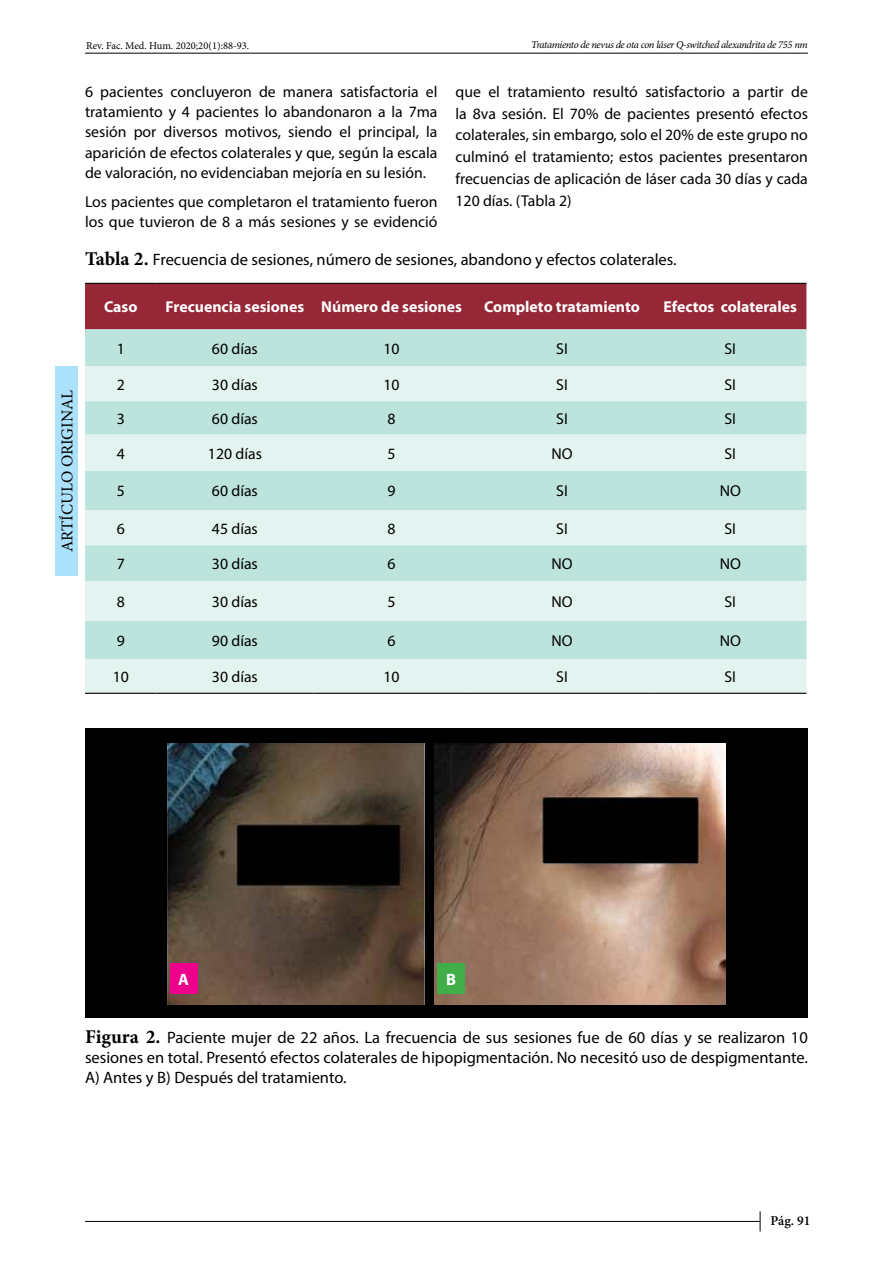
<style>
.page{position:relative;width:893px;height:1263px;background:#fff}
.page>*{position:absolute;margin:0;border:0;box-sizing:border-box;transform-origin:0 0}
.t1{font:16.5px/19.8px "Myriad Pro";color:#000;text-align:justify}
.t2{font:16.5px "Minion Pro";letter-spacing:-.005em;color:#000}
.t3{font:700 16.5px "Myriad Pro";color:#fff}
.t4{font:15.75px/20.2px "Myriad Pro";color:#000;text-align:justify}
.t5{font:700 15.75px "Myriad Pro";color:#fff}
.t6{font:600 13.5px "Minion Pro";color:#000}
.t7{font:italic 10.5px "Minion Pro";letter-spacing:-.035em;color:#000}
.t8{font:10.5px "Minion Pro";color:#000}
.s1{font-family:"Minion Pro";font-weight:700;font-size:19.5px}
</style>
<div class="page">
<div style="left:55px;top:366px;width:23px;height:209px;background:#abe1fa"></div>
<hr style="left:85px;top:53px;width:723px;height:1px;background:#000">
<svg style="left:760px;top:1211px;width:1px;height:20px"></svg>
<hr style="left:85px;top:1221px;width:675px;height:1px;background:#000">
<div style="left:85px;top:728px;width:723px;height:289px;background:#000"></div>
<div style="left:85px;top:284px;width:721px;height:45px;background:#962736"></div>
<div style="left:85px;top:329px;width:721px;height:37px;background:#bde3dd"></div>
<svg style="left:85px;top:366px;width:721px;height:327px;background:#d1ebe6"></svg>
<hr style="left:85px;top:283px;width:72px;height:1px;background:#000">
<hr style="left:157px;top:283px;width:156px;height:1px;background:#000">
<hr style="left:313px;top:283px;width:157px;height:1px;background:#000">
<hr style="left:470px;top:283px;width:184px;height:1px;background:#000">
<hr style="left:654px;top:283px;width:152px;height:1px;background:#000">
<hr style="left:85px;top:693px;width:72px;height:1px;background:#000">
<hr style="left:157px;top:693px;width:156px;height:1px;background:#000">
<hr style="left:313px;top:693px;width:157px;height:1px;background:#000">
<hr style="left:470px;top:693px;width:184px;height:1px;background:#000">
<hr style="left:654px;top:693px;width:152px;height:1px;background:#000">
<img style="left:168px;top:743px;width:257px;height:262px">
<img style="left:435px;top:743px;width:290px;height:262px">
<div style="left:170px;top:963px;width:27px;height:31px;background:#ec008c"></div>
<div style="left:437px;top:963px;width:27px;height:31px;background:#41ad49"></div>
<p class="t8" style="left:86px;top:38px;width:165px">Rev. Fac. Med. Hum. 2020;20(1):88-93.</p>
<p class="t7" style="left:531px;top:38px;width:278px">Tratamiento de nevus de ota con láser Q-switched alexandrita de 755 nm</p>
<p class="t2" style="left:56px;top:552px;width:163px;rotate:-90deg">ARTÍCULO ORIGINAL</p>
<p class="t4" style="left:85px;top:81px;width:354px">6 pacientes concluyeron de manera satisfactoria el tratamiento y 4 pacientes lo abandonaron a la 7ma sesión por diversos motivos, siendo el principal, la aparición de efectos colaterales y que, según la escala de valoración, no evidenciaban mejoría en su lesión.</p>
<p class="t4" style="left:85px;top:191px;width:354px">Los pacientes que completaron el tratamiento fueron los que tuvieron de 8 a más sesiones y se evidenció</p>
<p class="t4" style="left:455px;top:80px;width:354px;line-height:21.8px">que el tratamiento resultó satisfactorio a partir de la 8va sesión. El 70% de pacientes presentó efectos colaterales, sin embargo, solo el 20% de este grupo no culminó el tratamiento; estos pacientes presentaron frecuencias de aplicación de láser cada 30 días y cada 120 días. (Tabla 2)</p>
<p class="t1" style="left:85px;top:249px;width:593px"><span class="s1">Tabla 2.</span> Frecuencia de sesiones, número de sesiones, abandono y efectos colaterales.</p>
<p class="t5" style="left:104px;top:297px;width:35px">Caso</p>
<p class="t5" style="left:166px;top:297px;width:298px">Frecuencia sesiones Número de sesiones</p>
<p class="t5" style="left:484px;top:297px;width:157px">Completo tratamiento</p>
<p class="t5" style="left:664px;top:297px;width:135px">Efectos colaterales</p>
<p class="t4" style="left:117px;top:338px;width:10px">1</p>
<p class="t4" style="left:212px;top:338px;width:47px">60 días</p>
<p class="t4" style="left:384px;top:338px;width:18px">10</p>
<p class="t4" style="left:556px;top:338px;width:13px">SI</p>
<p class="t4" style="left:724px;top:338px;width:13px">SI</p>
<p class="t4" style="left:117px;top:374px;width:10px">2</p>
<p class="t4" style="left:212px;top:374px;width:47px">30 días</p>
<p class="t4" style="left:384px;top:374px;width:18px">10</p>
<p class="t4" style="left:556px;top:374px;width:13px">SI</p>
<p class="t4" style="left:724px;top:374px;width:13px">SI</p>
<p class="t4" style="left:117px;top:408px;width:10px">3</p>
<p class="t4" style="left:212px;top:408px;width:47px">60 días</p>
<p class="t4" style="left:388px;top:408px;width:10px">8</p>
<p class="t4" style="left:556px;top:408px;width:13px">SI</p>
<p class="t4" style="left:724px;top:408px;width:13px">SI</p>
<p class="t4" style="left:117px;top:443px;width:10px">4</p>
<p class="t4" style="left:208px;top:443px;width:55px">120 días</p>
<p class="t4" style="left:388px;top:443px;width:10px">5</p>
<p class="t4" style="left:551px;top:443px;width:23px">NO</p>
<p class="t4" style="left:724px;top:443px;width:13px">SI</p>
<p class="t4" style="left:117px;top:481px;width:10px">5</p>
<p class="t4" style="left:212px;top:481px;width:47px">60 días</p>
<p class="t4" style="left:388px;top:481px;width:10px">9</p>
<p class="t4" style="left:556px;top:481px;width:13px">SI</p>
<p class="t4" style="left:720px;top:481px;width:23px">NO</p>
<p class="t4" style="left:117px;top:518px;width:10px">6</p>
<p class="t4" style="left:212px;top:518px;width:47px">45 días</p>
<p class="t4" style="left:388px;top:518px;width:10px">8</p>
<p class="t4" style="left:556px;top:518px;width:13px">SI</p>
<p class="t4" style="left:724px;top:518px;width:13px">SI</p>
<p class="t4" style="left:117px;top:553px;width:10px">7</p>
<p class="t4" style="left:212px;top:553px;width:47px">30 días</p>
<p class="t4" style="left:388px;top:553px;width:10px">6</p>
<p class="t4" style="left:551px;top:553px;width:23px">NO</p>
<p class="t4" style="left:720px;top:553px;width:23px">NO</p>
<p class="t4" style="left:117px;top:591px;width:10px">8</p>
<p class="t4" style="left:212px;top:591px;width:47px">30 días</p>
<p class="t4" style="left:388px;top:591px;width:10px">5</p>
<p class="t4" style="left:551px;top:591px;width:23px">NO</p>
<p class="t4" style="left:724px;top:591px;width:13px">SI</p>
<p class="t4" style="left:117px;top:630px;width:10px">9</p>
<p class="t4" style="left:212px;top:630px;width:47px">90 días</p>
<p class="t4" style="left:388px;top:630px;width:10px">6</p>
<p class="t4" style="left:551px;top:630px;width:23px">NO</p>
<p class="t4" style="left:720px;top:630px;width:23px">NO</p>
<p class="t4" style="left:113px;top:666px;width:18px">10</p>
<p class="t4" style="left:212px;top:666px;width:47px">30 días</p>
<p class="t4" style="left:384px;top:666px;width:18px">10</p>
<p class="t4" style="left:556px;top:666px;width:13px">SI</p>
<p class="t4" style="left:724px;top:666px;width:13px">SI</p>
<p class="t3" style="left:178px;top:968px;width:12px">A</p>
<p class="t3" style="left:446px;top:968px;width:11px">B</p>
<p class="t1" style="left:85px;top:1027px;width:724px"><span class="s1">Figura 2.</span> Paciente mujer de 22 años. La frecuencia de sus sesiones fue de 60 días y se realizaron 10 sesiones en total. Presentó efectos colaterales de hipopigmentación. No necesitó uso de despigmentante.<br>A) Antes y B) Después del tratamiento.</p>
<p class="t6" style="left:771px;top:1211px;width:41px">Pág. 91</p>
</div>
